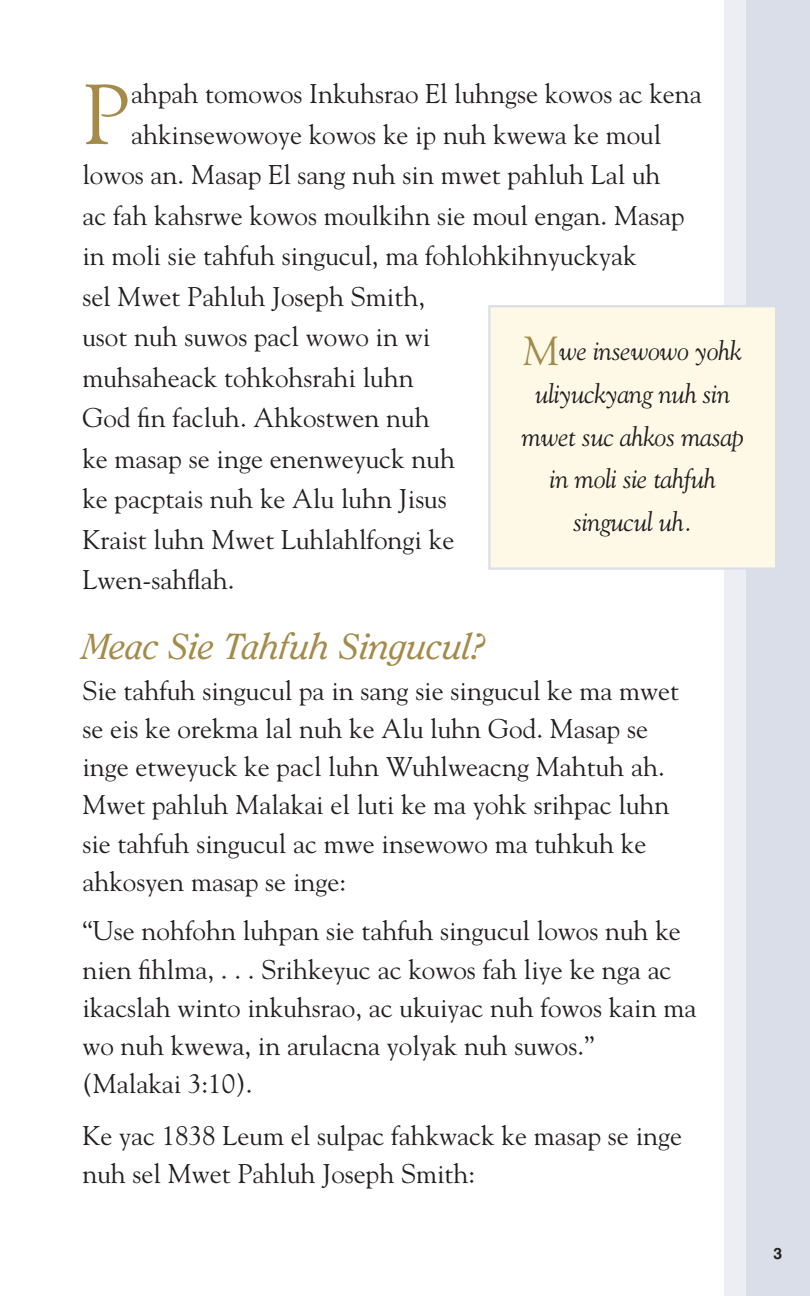
<style>
.page{position:relative;width:810px;height:1296px;background:#fff}
.page>*{position:absolute;margin:0;border:0;box-sizing:border-box;transform-origin:0 0}
.t1{font:84.6px "Goudy Oldstylelds Lat";color:#a48b4a}
.t2{font:italic 36px "Clearfacelds Lat";letter-spacing:-.005em;color:#a48b4a}
.t3{font:27px/38.2px "Goudy Oldstylelds Lat";color:#231f20}
.t4{font:italic 27px/42.8px "Goudy Oldstylelds Lat";letter-spacing:-.015em;color:#231f20;text-align:center}
.t5{font:700 15.75px "Helveticalds Lat";color:#231f20}
.s1{font-size:40.5px;color:#a48b4a}
</style>
<div class="page">
<div style="left:725px;top:0;width:85px;height:1296px;background:#dadee8"></div>
<div style="left:725px;top:0;width:21px;height:1296px;background:#eceef3"></div>
<div style="left:489px;top:306px;width:287px;height:263px;background:#fef9e7"></div>
<div style="left:488px;top:305px;width:289px;height:265px;border:2px solid #dadee8"></div>
<h1 class="t1" style="left:82px;top:46px;width:48px">P</h1>
<p class="t3" style="left:131px;top:72px;width:572px">ahpah tomowos Inkuhsrao El luhngse kowos ac kena</p>
<p class="t3" style="left:131px;top:113px;width:532px">ahkinsewowoye kowos ke ip nuh kwewa ke moul</p>
<p class="t3" style="left:82px;top:153px;width:580px">lowos an. Masap El sang nuh sin mwet pahluh Lal uh</p>
<p class="t3" style="left:82px;top:194px;width:604px">ac fah kahsrwe kowos moulkihn sie moul engan. Masap</p>
<p class="t3" style="left:82px;top:234px;width:556px">in moli sie tahfuh singucul, ma fohlohkihnyuckyak</p>
<p class="t3" style="left:82px;top:275px;width:344px">sel Mwet Pahluh Joseph Smith,</p>
<p class="t3" style="left:82px;top:315px;width:350px">usot nuh suwos pacl wowo in wi</p>
<p class="t3" style="left:82px;top:356px;width:333px">muhsaheack tohkohsrahi luhn</p>
<p class="t3" style="left:82px;top:396px;width:349px">God fin facluh. Ahkostwen nuh</p>
<p class="t3" style="left:82px;top:437px;width:374px">ke masap se inge enenweyuck nuh</p>
<p class="t3" style="left:82px;top:477px;width:366px">ke pacptais nuh ke Alu luhn Jisus</p>
<p class="t3" style="left:82px;top:518px;width:374px">Kraist luhn Mwet Luhlahlfongi ke</p>
<p class="t3" style="left:82px;top:558px;width:154px">Lwen-sahflah.</p>
<p class="t4" style="left:522px;top:327px;width:224px"><span class="s1">M</span>we insewowo yohk uliyuckyang nuh sin mwet suc ahkos masap in moli sie tahfuh singucul uh.</p>
<h2 class="t2" style="left:82px;top:618px;width:405px">Meac Sie Tahfuh Singucul?</h2>
<p class="t3" style="left:82px;top:669px;width:598px">Sie tahfuh singucul pa in sang sie singucul ke ma mwet se eis ke orekma lal nuh ke Alu luhn God. Masap se inge etweyuck ke pacl luhn Wuhlweacng Mahtuh ah.<br>Mwet pahluh Malakai el luti ke ma yohk srihpac luhn sie tahfuh singucul ac mwe insewowo ma tuhkuh ke ahkosyen masap se inge:</p>
<p class="t3" style="left:82px;top:909px;width:616px">“Use nohfohn luhpan sie tahfuh singucul lowos nuh ke nien fihlma, . . . Srihkeyuc ac kowos fah liye ke nga ac ikacslah winto inkuhsrao, ac ukuiyac nuh fowos kain ma wo nuh kwewa, in arulacna yolyak nuh suwos.” (Malakai 3:10).</p>
<p class="t3" style="left:82px;top:1114px;width:601px">Ke yac 1838 Leum el sulpac fahkwack ke masap se inge nuh sel Mwet Pahluh Joseph Smith:</p>
<p class="t5" style="left:774px;top:1240px;width:10px">3</p>
</div>
